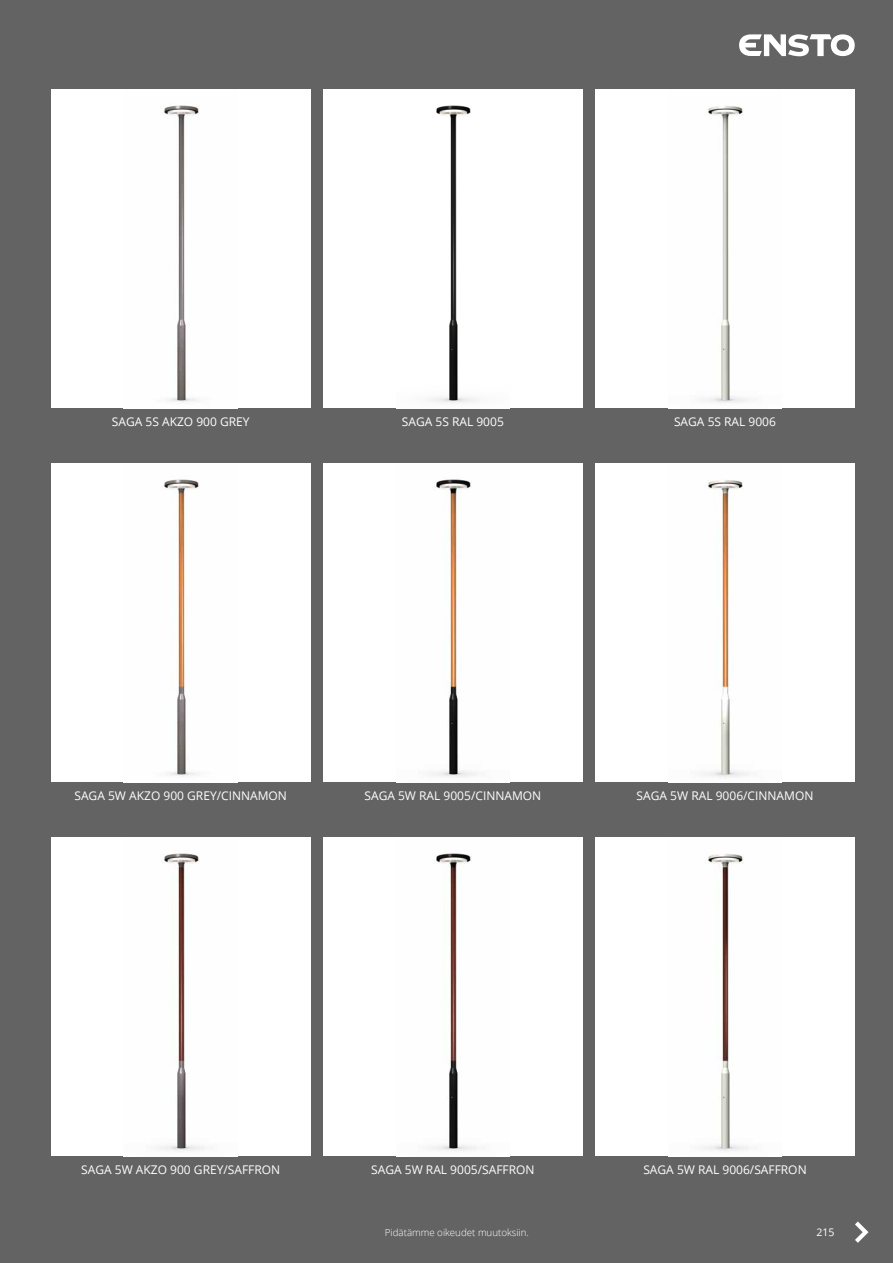
<style>
.page{position:relative;width:893px;height:1263px;background:#646363}
.page>*{position:absolute;margin:0;border:0;box-sizing:border-box;transform-origin:0 0}
.t1{font:12px "Open Sans";color:#fff}
.t2{font:10.5px "Open Sans";color:#fff}
.t3{font:300 9.75px "Open Sans";color:#fff}
</style>
<div class="page">
<svg style="left:739px;top:34px;width:116px;height:22px"></svg>
<svg style="left:855px;top:1221px;width:13px;height:22px"></svg>
<div style="left:51px;top:89px;width:259px;height:319px;background:#fff"></div>
<img style="left:164px;top:105px;width:35px;height:298px">
<div style="left:51px;top:463px;width:259px;height:319px;background:#fff"></div>
<img style="left:164px;top:479px;width:35px;height:298px">
<div style="left:51px;top:837px;width:259px;height:319px;background:#fff"></div>
<img style="left:160px;top:853px;width:44px;height:299px">
<div style="left:323px;top:89px;width:260px;height:319px;background:#fff"></div>
<img style="left:430px;top:105px;width:47px;height:298px">
<div style="left:323px;top:463px;width:260px;height:319px;background:#fff"></div>
<img style="left:432px;top:479px;width:44px;height:299px">
<div style="left:323px;top:837px;width:260px;height:319px;background:#fff"></div>
<img style="left:432px;top:853px;width:44px;height:299px">
<div style="left:595px;top:89px;width:260px;height:319px;background:#fff"></div>
<img style="left:704px;top:106px;width:44px;height:299px">
<div style="left:595px;top:463px;width:260px;height:319px;background:#fff"></div>
<img style="left:704px;top:480px;width:44px;height:299px">
<div style="left:595px;top:837px;width:260px;height:319px;background:#fff"></div>
<img style="left:704px;top:854px;width:44px;height:299px">
<p class="t1" style="left:112px;top:413px;width:139px">SAGA 5S AKZO 900 GREY</p>
<p class="t1" style="left:402px;top:413px;width:104px">SAGA 5S RAL 9005</p>
<p class="t1" style="left:674px;top:413px;width:104px">SAGA 5S RAL 9006</p>
<p class="t1" style="left:74px;top:787px;width:214px">SAGA 5W AKZO 900 GREY/CINNAMON</p>
<p class="t1" style="left:364px;top:787px;width:178px">SAGA 5W RAL 9005/CINNAMON</p>
<p class="t1" style="left:637px;top:787px;width:178px">SAGA 5W RAL 9006/CINNAMON</p>
<p class="t1" style="left:81px;top:1161px;width:201px">SAGA 5W AKZO 900 GREY/SAFFRON</p>
<p class="t1" style="left:371px;top:1161px;width:165px">SAGA 5W RAL 9005/SAFFRON</p>
<p class="t1" style="left:643px;top:1161px;width:165px">SAGA 5W RAL 9006/SAFFRON</p>
<p class="t3" style="left:385px;top:1226px;width:145px">Pidätämme oikeudet muutoksiin.</p>
<p class="t2" style="left:816px;top:1225px;width:20px">215</p>
</div>
